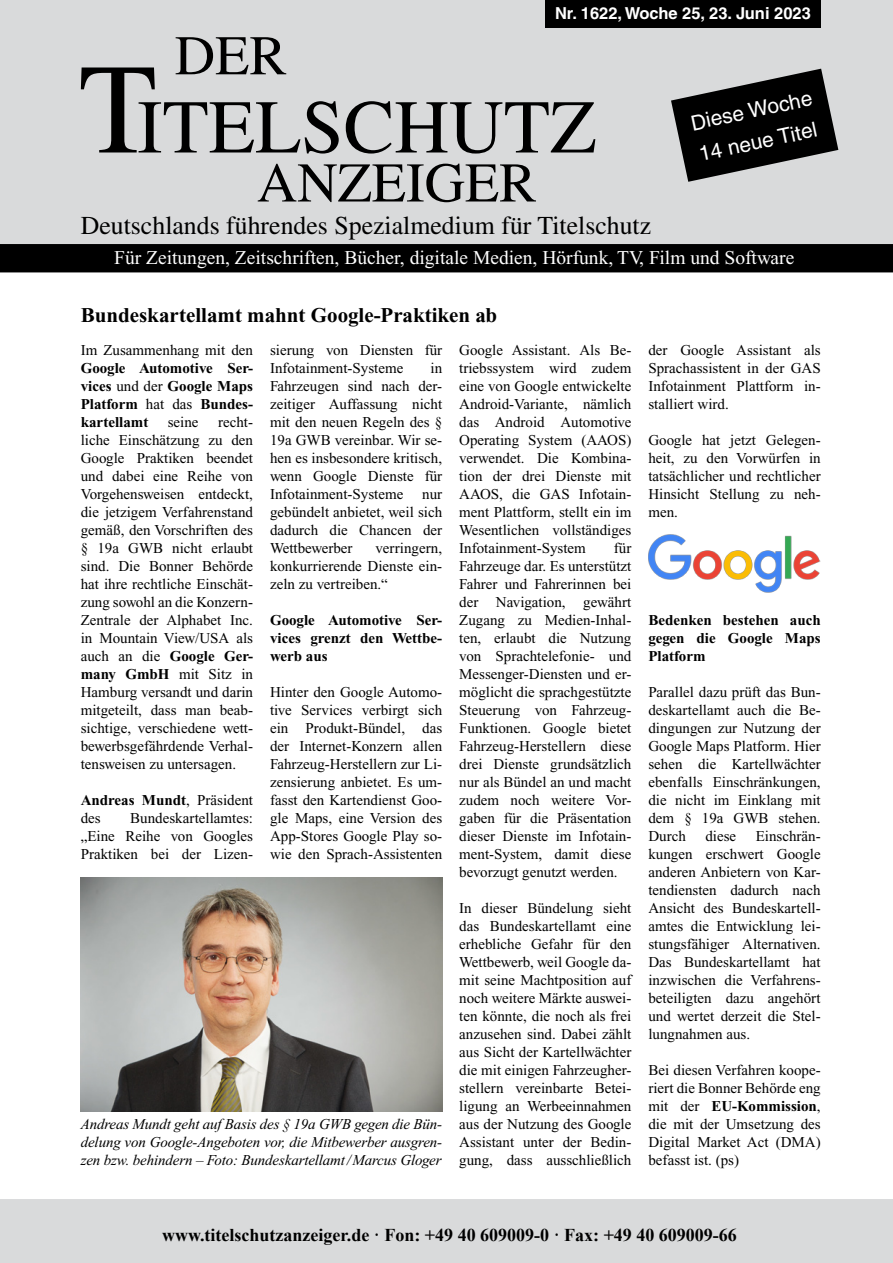
<style>
.page{position:relative;width:893px;height:1263px;background:#fff}
.page>*{position:absolute;margin:0;border:0;box-sizing:border-box;transform-origin:0 0}
.t1{font:75.9px "Times";color:#000}
.t2{font:55.95px "Times";color:#000}
.t3{font:25.8px "Times";color:#000}
.R-Überschrift{font:700 21px "Times New Roman";color:#000}
.t4{font:21px "Helvetica";color:#fff}
.t5{font:19.5px "Times New Roman";color:#fff}
.t6{font:700 18px "Times New Roman";color:#000}
.t7{font:700 16.5px "Helvetica";color:#fff}
.R-Fließtext{font:15px/18px "Times New Roman";color:#000;text-align:justify}
.R-Fließtext-2{font:700 15px/18px "Times New Roman";color:#000;text-align:justify}
.R-Fließtext-3{font:italic 15px/18px "Times New Roman";letter-spacing:-.01em;color:#000;text-align:justify}
.s1{font-size:128.4px}
.s2{font-weight:400}
.s3{font-weight:700}
</style>
<div class="page">
<div style="left:0;top:0;width:893px;height:253px;background:#d9dadb"></div>
<div style="left:0;top:244px;width:893px;height:28px;background:#000"></div>
<svg style="left:671px;top:69px;width:167px;height:113px"></svg>
<div style="left:0;top:1199px;width:893px;height:64px;background:#d9dadb"></div>
<div style="left:545px;top:0;width:275px;height:27px;background:#000"></div>
<img style="left:81px;top:877px;width:361px;height:234px">
<img style="left:648px;top:535px;width:173px;height:58px">
<p class="t7" style="left:555px;top:3px;width:257px">Nr. 1622, Woche 25, 23. Juni 2023</p>
<p class="t2" style="left:175px;top:24px;width:114px">DER</p>
<p class="t1" style="left:79px;top:84px;width:519px"><span class="s1">T</span>ITELSCHUTZ</p>
<p class="t2" style="left:257px;top:151px;width:281px">ANZEIGER</p>
<p class="t3" style="left:81px;top:211px;width:572px">Deutschlands führendes Spezialmedium für Titelschutz</p>
<p class="t5" style="left:114px;top:247px;width:682px">Für Zeitungen, Zeitschriften, Bücher, digitale Medien, Hörfunk, TV, Film und Software</p>
<p class="t4" style="left:689px;top:111px;width:125px;rotate:-12deg">Diese Woche</p>
<p class="t4" style="left:697px;top:142px;width:122px;rotate:-12deg">14 neue Titel</p>
<p class="R-Überschrift" style="left:81px;top:304px;width:418px">Bundeskartellamt mahnt Google-Praktiken ab</p>
<p class="R-Fließtext-2" style="left:81px;top:341px;width:174px"><span class="s2">Im Zusammenhang mit den </span>Google Automotive Ser&shy;vices <span class="s2">und der</span> Google Maps Platform <span class="s2">hat das</span> Bundes&shy;kartellamt</p>
<p class="R-Fließtext" style="left:270px;top:341px;width:174px">sierung von Diensten für<br>Infotainment-Systeme</p>
<p class="R-Fließtext" style="left:459px;top:341px;width:174px">Google Assistant. Als Be&shy;triebssystem wird zudem eine von Google entwickelte Android-Variante, nämlich das Android Automotive Operating System (AAOS) verwendet. Die Kombina&shy;tion der drei Dienste mit AAOS, die GAS Infotain&shy;ment Plattform, stellt ein im Wesentlichen vollständiges Infotainment-System</p>
<p class="R-Fließtext" style="left:270px;top:359px;width:174px;text-indent:161px">in Fahrzeugen sind nach der&shy;zeitiger Auffassung nicht mit den neuen Regeln des § 19a GWB vereinbar. Wir se&shy;hen es insbesondere kritisch, wenn Google Dienste für Infotainment-Systeme</p>
<p class="R-Fließtext" style="left:81px;top:413px;width:174px;text-indent:137px">recht&shy;liche Einschätzung zu den Google Praktiken beendet und dabei eine Reihe von Vorgehensweisen entdeckt, die jetzigem Verfahrenstand gemäß, den Vorschriften des § 19a GWB nicht erlaubt sind. Die Bonner Behörde hat ihre rechtliche Einschät&shy;zung sowohl an die Konzern-Zentrale der Alphabet Inc. in Mountain View/USA als auch an die <span class="s3">Google Ger&shy;many GmbH</span> mit Sitz in Hamburg versandt und darin mitgeteilt, dass man beab&shy;sichtige, verschiedene wett&shy;bewerbsgefährdende Verhal&shy;tensweisen zu untersagen.</p>
<p class="R-Fließtext" style="left:81px;top:791px;width:174px"><span class="s3">Andreas Mundt</span>, Präsident des</p>
<p class="R-Fließtext" style="left:168px;top:413px;width:32px">seine</p>
<p class="R-Fließtext" style="left:270px;top:485px;width:174px;text-indent:152px">nur gebündelt anbietet, weil sich dadurch die Chancen der Wettbewerber</p>
<p class="R-Fließtext" style="left:270px;top:539px;width:174px;text-indent:105px">verringern, konkurrierende Dienste ein&shy;zeln zu vertreiben.“</p>
<p class="R-Fließtext-2" style="left:270px;top:611px;width:174px">Google Automotive Ser&shy;vices grenzt den Wettbe&shy;werb aus</p>
<p class="R-Fließtext" style="left:270px;top:683px;width:174px">Hinter den Google Automo&shy;tive Services verbirgt sich ein Produkt-Bündel, das der Internet-Konzern allen Fahrzeug-Herstellern zur Li&shy;zensierung anbietet. Es um&shy;fasst den Kartendienst Goo&shy;gle Maps, eine Version des App-Stores Google Play so&shy;wie den Sprach-Assistenten</p>
<p class="R-Fließtext" style="left:459px;top:539px;width:174px;text-indent:155px">für Fahrzeuge dar. Es unterstützt Fahrer und Fahrerinnen bei der Navigation, gewährt Zugang zu Medien-Inhal&shy;ten, erlaubt die Nutzung von Sprachtelefonie- und Messenger-Diensten und er&shy;möglicht die sprachgestützte Steuerung von Fahrzeug-Funktionen. Google bietet Fahrzeug-Herstellern diese drei Dienste grundsätzlich nur als Bündel an und macht zudem noch weitere Vor&shy;gaben für die Präsentation dieser Dienste im Infotain&shy;ment-System, damit diese bevorzugt genutzt werden.</p>
<p class="R-Fließtext" style="left:459px;top:899px;width:174px">In dieser Bündelung sieht das Bundeskartellamt eine erhebliche Gefahr für den Wettbewerb, weil Google da&shy;mit seine Machtposition auf noch weitere Märkte auswei&shy;ten könnte, die noch als frei anzusehen sind. Dabei zählt aus Sicht der Kartellwächter die mit einigen Fahrzeugher&shy;stellern vereinbarte Betei&shy;ligung an Werbeeinnahmen aus der Nutzung des Google Assistant unter der Bedin&shy;gung, dass ausschließlich</p>
<p class="R-Fließtext" style="left:81px;top:809px;width:174px;text-indent:49px">Bundeskartellamtes: „Eine Reihe von Googles Praktiken bei der Lizen-</p>
<p class="R-Fließtext-3" style="left:81px;top:1115px;width:363px">Andreas Mundt geht auf Basis des § 19a GWB gegen die Bün&shy;delung von Google-Angeboten vor, die Mitbewerber ausgren&shy;zen bzw. behindern – Foto: Bundeskartellamt/Marcus Gloger</p>
<p class="R-Fließtext" style="left:648px;top:341px;width:174px">der Google Assistant als Sprachassistent in der GAS Infotainment Plattform in&shy;stalliert wird.</p>
<p class="R-Fließtext" style="left:648px;top:431px;width:174px">Google hat jetzt Gelegen&shy;heit, zu den Vorwürfen in tatsächlicher und rechtlicher Hinsicht Stellung zu neh&shy;men.</p>
<p class="R-Fließtext-2" style="left:648px;top:611px;width:174px">Bedenken bestehen auch gegen die Google Maps Platform</p>
<p class="R-Fließtext" style="left:648px;top:683px;width:174px">Parallel dazu prüft das Bun&shy;deskartellamt auch die Be&shy;dingungen zur Nutzung der Google Maps Platform. Hier sehen die Kartellwächter ebenfalls Einschränkungen, die nicht im Einklang mit dem § 19a GWB stehen.<br>Durch</p>
<p class="R-Fließtext" style="left:648px;top:827px;width:174px;text-indent:107px">Einschrän&shy;kungen erschwert Google anderen Anbietern von Kar&shy;tendiensten dadurch nach Ansicht des Bundeskartell&shy;amtes die Entwicklung lei&shy;stungsfähiger Alternativen.<br>Das Bundeskartellamt hat inzwischen die Verfahrens&shy;beteiligten dazu angehört und wertet derzeit die Stel&shy;lungnahmen aus.</p>
<p class="R-Fließtext" style="left:648px;top:1061px;width:174px">Bei diesen Verfahren koope&shy;riert die Bonner Behörde eng mit der <span class="s3">EU-Kommission</span>, die mit der Umsetzung des Digital Market Act (DMA) befasst ist. (ps)</p>
<p class="R-Fließtext" style="left:705px;top:827px;width:32px">diese</p>
<p class="t6" style="left:162px;top:1221px;width:576px">www.titelschutzanzeiger.de · Fon: +49 40 609009-0 · Fax: +49 40 609009-66</p>
</div>
